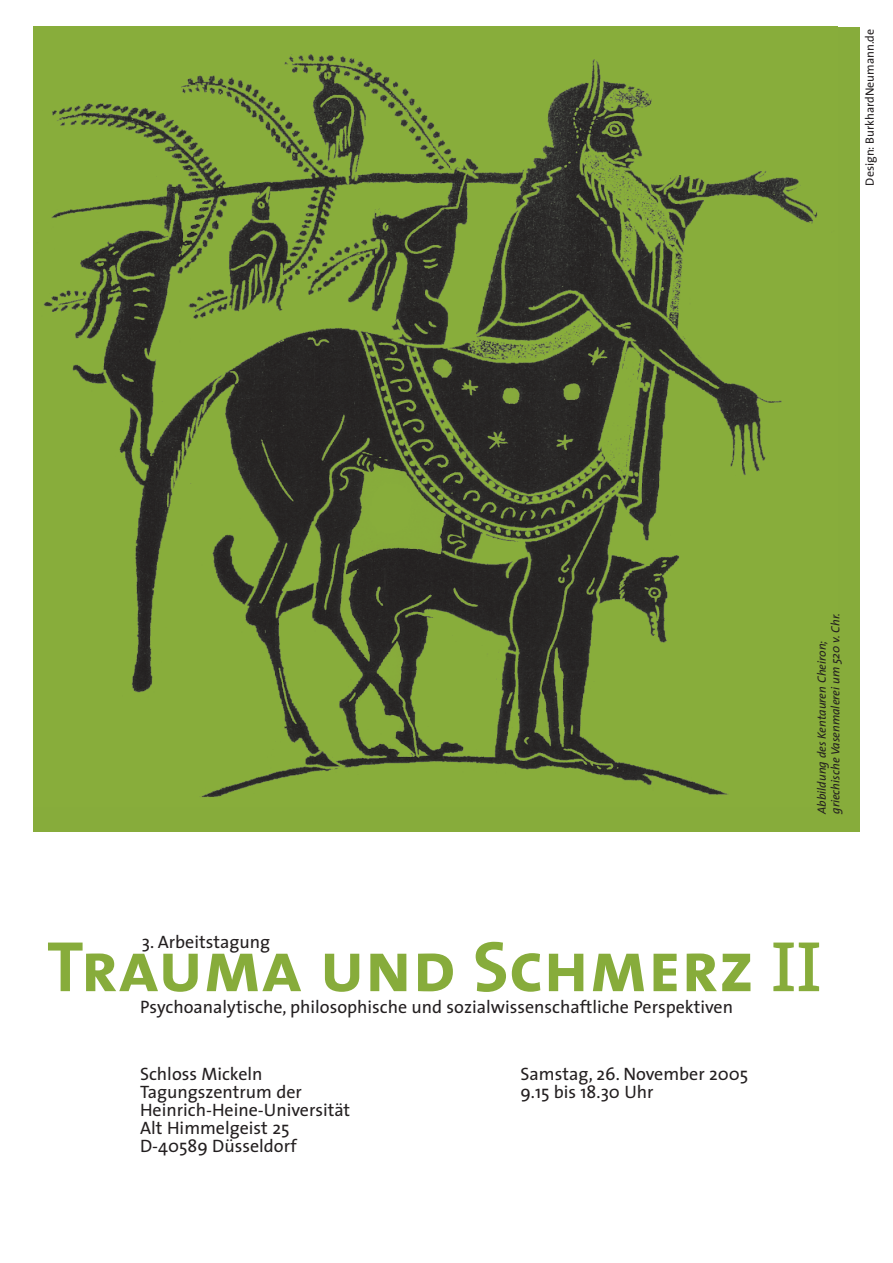
<style>
.page{position:relative;width:893px;height:1263px;background:#fff}
.page>*{position:absolute;margin:0;border:0;box-sizing:border-box;transform-origin:0 0}
.t1{font:72px "The Sans Bold Caps";color:#87ac3b}
.t2{font:18px/18px "The Sans";color:#231f20}
.t3{font:italic 12px/13.5px "The Sans";color:#231f20}
.t4{font:12px "The Sans";color:#231f20}
.s1{font-family:"The Serif Semi Bold Caps"}
</style>
<div class="page">
<div style="left:34px;top:27px;width:826px;height:805px;background:#87ac3b"></div>
<img style="left:44px;top:54px;width:774px;height:743px">
<p class="t4" style="left:865px;top:186px;width:158px;rotate:-90deg">Design: BurkhardNeumann.de</p>
<p class="t3" style="left:817px;top:814px;width:202px;rotate:-90deg">Abbildung des Kentauren Cheiron; griechische Vasenmalerei um 520 v. Chr.</p>
<p class="t2" style="left:142px;top:937px;width:130px">3. Arbeitstagung</p>
<h1 class="t1" style="left:47px;top:924px;width:775px">Trauma und Schmerz <span class="s1">II</span></h1>
<p class="t2" style="left:140px;top:1002px;width:594px">Psychoanalytische, philosophische und sozialwissenschaftliche Perspektiven</p>
<p class="t2" style="left:140px;top:1069px;width:212px">Schloss Mickeln<br>Tagungszentrum der<br>Heinrich-Heine-Universität<br>Alt Himmelgeist 25<br>D-40589 Düsseldorf</p>
<p class="t2" style="left:520px;top:1069px;width:229px">Samstag, 26. November 2005<br>9.15 bis 18.30 Uhr</p>
</div>
